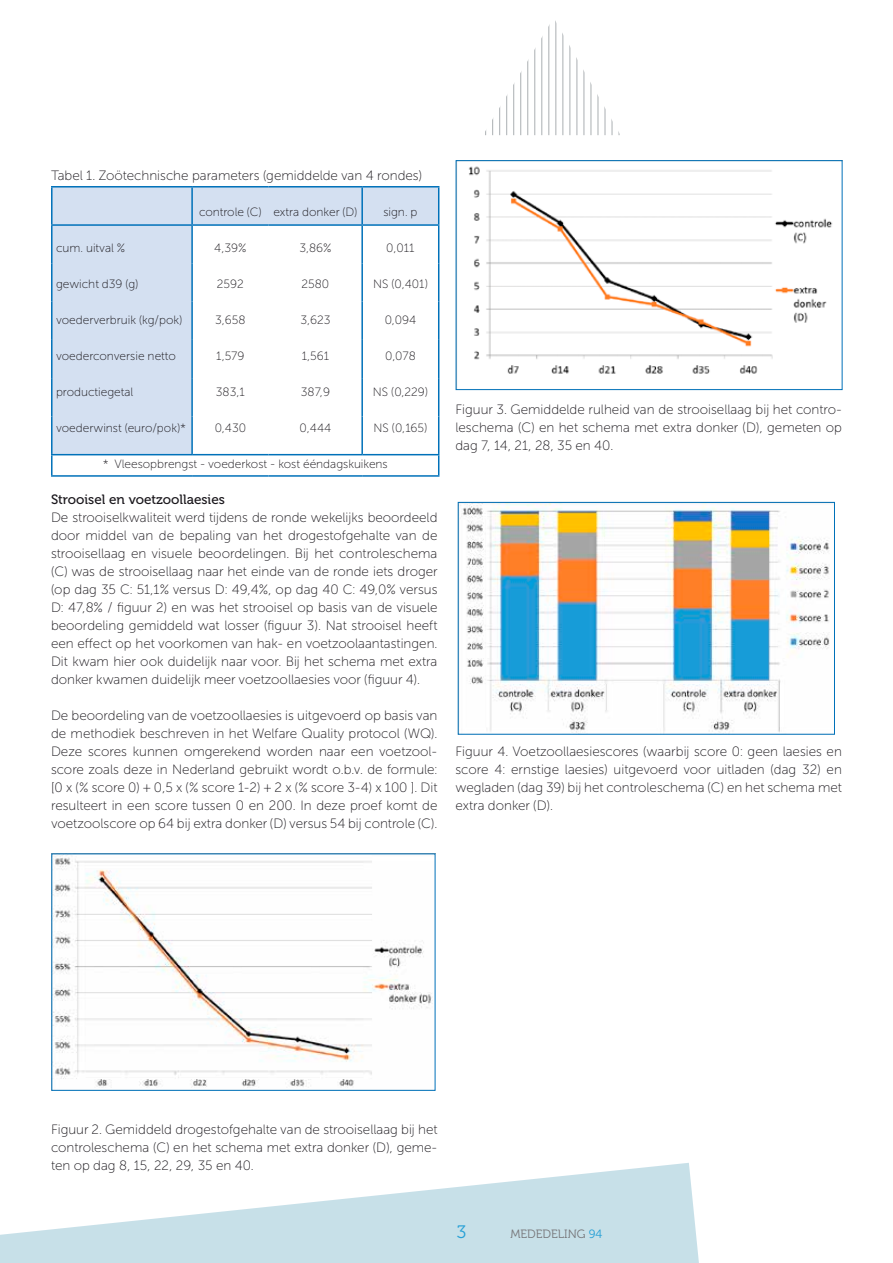
<style>
.page{position:relative;width:893px;height:1263px;background:#fff}
.page>*{position:absolute;margin:0;border:0;box-sizing:border-box;transform-origin:0 0}
.t1{font:18px "Museo 300";color:#26a0d6}
.t2{font:13.5px/18px "Museo Sans Cyrl 100";color:#1a171c;text-align:justify}
.t3{font:13.5px "Museo 500";color:#1a171c}
.t4{font:12px "Museo Sans Cyrl 100";color:#1a171c}
.t5{font:12px "Museo 300";color:#757477}
.s1{color:#26a0d6}
</style>
<div class="page">
<svg style="left:0;top:1163px;width:699px;height:100px;fill:#c7e0e8"></svg>
<hr style="left:619px;top:20px;width:1px;height:115px;background:#aaafb2">
<hr style="left:612px;top:20px;width:1px;height:115px;background:#aaafb2">
<hr style="left:605px;top:20px;width:1px;height:115px;background:#aaafb2">
<hr style="left:499px;top:20px;width:1px;height:115px;background:#aaafb2">
<hr style="left:527px;top:20px;width:1px;height:115px;background:#aaafb2">
<hr style="left:590px;top:20px;width:1px;height:115px;background:#aaafb2">
<hr style="left:576px;top:20px;width:1px;height:115px;background:#aaafb2">
<hr style="left:485px;top:20px;width:1px;height:115px;background:#aaafb2">
<hr style="left:513px;top:20px;width:1px;height:115px;background:#aaafb2">
<hr style="left:548px;top:20px;width:1px;height:115px;background:#aaafb2">
<hr style="left:597px;top:20px;width:1px;height:115px;background:#aaafb2">
<hr style="left:520px;top:20px;width:1px;height:115px;background:#aaafb2">
<hr style="left:555px;top:20px;width:1px;height:115px;background:#aaafb2">
<hr style="left:583px;top:20px;width:1px;height:115px;background:#aaafb2">
<hr style="left:506px;top:20px;width:1px;height:115px;background:#aaafb2">
<hr style="left:541px;top:20px;width:1px;height:115px;background:#aaafb2">
<hr style="left:569px;top:20px;width:1px;height:115px;background:#aaafb2">
<hr style="left:492px;top:20px;width:1px;height:115px;background:#aaafb2">
<hr style="left:534px;top:20px;width:1px;height:115px;background:#aaafb2">
<hr style="left:562px;top:20px;width:1px;height:115px;background:#aaafb2">
<svg style="left:53px;top:188px;width:385px;height:266px"></svg>
<hr style="left:362px;top:186px;width:77px;height:2px;background:#0071b9">
<hr style="left:438px;top:188px;width:1px;height:36px;background:#0071b9">
<hr style="left:438px;top:226px;width:1px;height:37px;background:#0071b9">
<hr style="left:438px;top:263px;width:1px;height:39px;background:#0071b9">
<hr style="left:438px;top:302px;width:1px;height:38px;background:#0071b9">
<hr style="left:438px;top:340px;width:1px;height:38px;background:#0071b9">
<hr style="left:438px;top:378px;width:1px;height:38px;background:#0071b9">
<hr style="left:438px;top:416px;width:1px;height:38px;background:#0071b9">
<hr style="left:51px;top:455px;width:2px;height:20px;background:#0071b9">
<svg style="left:438px;top:455px;width:1px;height:20px"></svg>
<hr style="left:51px;top:475px;width:141px;height:2px;background:#0071b9">
<hr style="left:192px;top:475px;width:77px;height:2px;background:#0071b9">
<hr style="left:269px;top:475px;width:93px;height:2px;background:#0071b9">
<hr style="left:362px;top:475px;width:77px;height:2px;background:#0071b9">
<hr style="left:51px;top:186px;width:141px;height:2px;background:#0071b9">
<hr style="left:51px;top:188px;width:2px;height:36px;background:#0071b9">
<hr style="left:51px;top:226px;width:2px;height:37px;background:#0071b9">
<hr style="left:51px;top:263px;width:2px;height:39px;background:#0071b9">
<hr style="left:51px;top:302px;width:2px;height:38px;background:#0071b9">
<hr style="left:51px;top:340px;width:2px;height:38px;background:#0071b9">
<hr style="left:51px;top:378px;width:2px;height:38px;background:#0071b9">
<hr style="left:51px;top:416px;width:2px;height:38px;background:#0071b9">
<hr style="left:192px;top:186px;width:77px;height:2px;background:#0071b9">
<hr style="left:191px;top:188px;width:2px;height:36px;background:#0071b9">
<hr style="left:269px;top:186px;width:93px;height:2px;background:#0071b9">
<hr style="left:361px;top:188px;width:2px;height:36px;background:#0071b9">
<hr style="left:191px;top:226px;width:2px;height:37px;background:#0071b9">
<hr style="left:361px;top:226px;width:2px;height:37px;background:#0071b9">
<hr style="left:191px;top:263px;width:2px;height:39px;background:#0071b9">
<hr style="left:361px;top:263px;width:2px;height:39px;background:#0071b9">
<hr style="left:191px;top:302px;width:2px;height:38px;background:#0071b9">
<hr style="left:361px;top:302px;width:2px;height:38px;background:#0071b9">
<hr style="left:191px;top:340px;width:2px;height:38px;background:#0071b9">
<hr style="left:361px;top:340px;width:2px;height:38px;background:#0071b9">
<hr style="left:191px;top:378px;width:2px;height:38px;background:#0071b9">
<hr style="left:361px;top:378px;width:2px;height:38px;background:#0071b9">
<hr style="left:191px;top:416px;width:2px;height:38px;background:#0071b9">
<hr style="left:361px;top:416px;width:2px;height:38px;background:#0071b9">
<hr style="left:51px;top:224px;width:141px;height:2px;background:#0071b9">
<hr style="left:192px;top:224px;width:77px;height:2px;background:#0071b9">
<hr style="left:269px;top:224px;width:93px;height:2px;background:#0071b9">
<hr style="left:362px;top:224px;width:77px;height:2px;background:#0071b9">
<hr style="left:51px;top:454px;width:141px;height:1px;background:#0071b9">
<hr style="left:192px;top:454px;width:77px;height:1px;background:#0071b9">
<hr style="left:269px;top:454px;width:93px;height:1px;background:#0071b9">
<hr style="left:362px;top:454px;width:77px;height:1px;background:#0071b9">
<img style="left:53px;top:855px;width:379px;height:233px">
<div style="left:51px;top:853px;width:384px;height:238px;border:1px solid #0071b9"></div>
<img style="left:469px;top:166px;width:364px;height:208px">
<div style="left:456px;top:160px;width:386px;height:230px;border:1px solid #0071b9"></div>
<img style="left:460px;top:504px;width:370px;height:229px">
<div style="left:458px;top:502px;width:377px;height:233px;border:1px solid #0071b9"></div>
<p class="t2" style="left:51px;top:167px;width:373px">Tabel 1. Zoötechnische parameters (gemiddelde van 4 rondes)</p>
<p class="t4" style="left:199px;top:206px;width:160px">controle (C) extra donker (D)</p>
<p class="t4" style="left:383px;top:206px;width:36px">sign. p</p>
<p class="t4" style="left:56px;top:242px;width:71px">cum. uitval %</p>
<p class="t4" style="left:214px;top:242px;width:34px">4,39%</p>
<p class="t4" style="left:299px;top:242px;width:34px">3,86%</p>
<p class="t4" style="left:386px;top:242px;width:30px">0,011</p>
<p class="t4" style="left:56px;top:278px;width:84px">gewicht d39 (g)</p>
<p class="t4" style="left:217px;top:278px;width:28px">2592</p>
<p class="t4" style="left:302px;top:278px;width:29px">2580</p>
<p class="t4" style="left:373px;top:278px;width:56px">NS (0,401)</p>
<p class="t4" style="left:56px;top:314px;width:128px">voederverbruik (kg/pok)</p>
<p class="t4" style="left:215px;top:314px;width:32px">3,658</p>
<p class="t4" style="left:300px;top:314px;width:31px">3,623</p>
<p class="t4" style="left:385px;top:314px;width:33px">0,094</p>
<p class="t4" style="left:56px;top:350px;width:121px">voederconversie netto</p>
<p class="t4" style="left:216px;top:350px;width:30px">1,579</p>
<p class="t4" style="left:302px;top:350px;width:29px">1,561</p>
<p class="t4" style="left:385px;top:350px;width:32px">0,078</p>
<p class="t4" style="left:56px;top:386px;width:79px">productiegetal</p>
<p class="t4" style="left:216px;top:386px;width:30px">383,1</p>
<p class="t4" style="left:301px;top:386px;width:31px">387,9</p>
<p class="t4" style="left:373px;top:386px;width:57px">NS (0,229)</p>
<p class="t4" style="left:56px;top:422px;width:132px">voederwinst (euro/pok)*</p>
<p class="t4" style="left:215px;top:422px;width:33px">0,430</p>
<p class="t4" style="left:300px;top:422px;width:33px">0,444</p>
<p class="t4" style="left:374px;top:422px;width:55px">NS (0,165)</p>
<p class="t4" style="left:103px;top:458px;width:286px">* Vleesopbrengst - voederkost - kost ééndagskuikens</p>
<p class="t3" style="left:51px;top:492px;width:175px">Strooisel en voetzoollaesies</p>
<p class="t2" style="left:51px;top:509px;width:388px">De strooiselkwaliteit werd tijdens de ronde wekelijks beoordeeld door middel van de bepaling van het drogestofgehalte van de strooisellaag en visuele beoordelingen. Bij het controleschema (C) was de strooisellaag naar het einde van de ronde iets droger (op dag 35 C: 51,1% versus D: 49,4%, op dag 40 C: 49,0% versus D: 47,8% / figuur 2) en was het strooisel op basis van de visuele beoordeling gemiddeld wat losser (figuur 3). Nat strooisel heeft een effect op het voorkomen van hak- en voetzoolaantastingen.<br>Dit kwam hier ook duidelijk naar voor. Bij het schema met extra donker kwamen duidelijk meer voetzoollaesies voor (figuur 4).</p>
<p class="t2" style="left:51px;top:706px;width:388px">De beoordeling van de voetzoollaesies is uitgevoerd op basis van de methodiek beschreven in het Welfare Quality protocol (WQ).<br>Deze scores kunnen omgerekend worden naar een voetzool&shy;score zoals deze in Nederland gebruikt wordt o.b.v. de formule: [0 x (% score 0) + 0,5 x (% score 1-2) + 2 x (% score 3-4) x 100 ]. Dit resulteert in een score tussen 0 en 200. In deze proef komt de voetzoolscore op 64 bij extra donker (D) versus 54 bij controle (C).</p>
<p class="t2" style="left:455px;top:400px;width:388px">Figuur 3. Gemiddelde rulheid van de strooisellaag bij het contro&shy;leschema (C) en het schema met extra donker (D), gemeten op dag 7, 14, 21, 28, 35 en 40.</p>
<p class="t2" style="left:455px;top:742px;width:388px">Figuur 4. Voetzoollaesiescores (waarbij score 0: geen laesies en score 4: ernstige laesies) uitgevoerd voor uitladen (dag 32) en wegladen (dag 39) bij het controleschema (C) en het schema met extra donker (D).</p>
<p class="t2" style="left:51px;top:1120px;width:388px">Figuur 2. Gemiddeld drogestofgehalte van de strooisellaag bij het controleschema (C) en het schema met extra donker (D), geme&shy;ten op dag 8, 15, 22, 29, 35 en 40.</p>
<h1 class="t1" style="left:457px;top:1222px;width:11px">3</h1>
<p class="t5" style="left:510px;top:1227px;width:93px">MEDEDELING <span class="s1">94</span></p>
</div>
